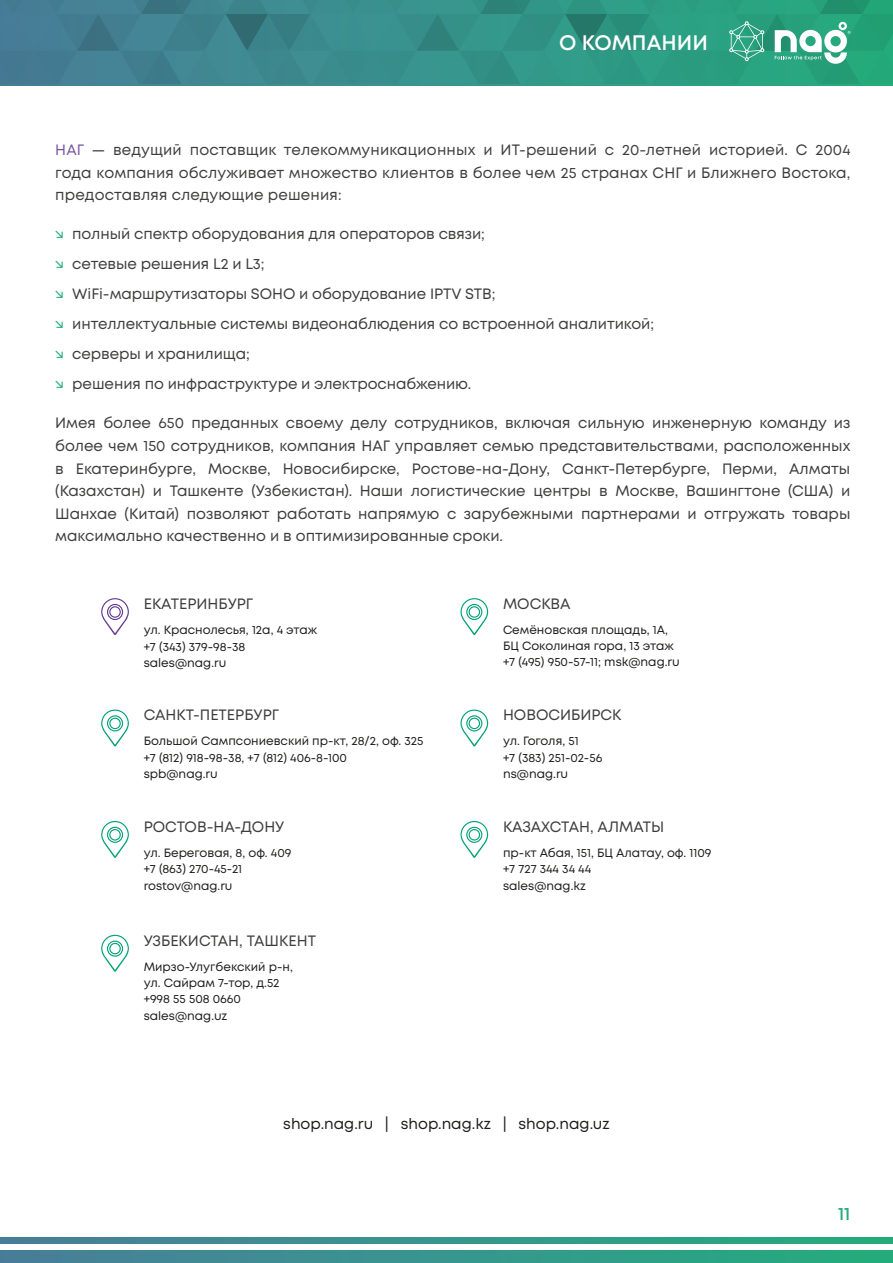
<style>
.page{position:relative;width:893px;height:1263px;background:#fff}
.page>*{position:absolute;margin:0;border:0;box-sizing:border-box;transform-origin:0 0}
.t1{font:600 21px "Mont";color:#fff}
.t2{font:600 18px "Mont";color:#22ad78}
.t3{font:15px/22.5px "Mont";letter-spacing:-.005em;color:#3d3d3c;text-align:justify}
.t4{font:15px "Mont";color:#1d1d1b}
.t5{font:12px/16.5px "Mont";color:#1d1d1b}
.s1{color:#7a559f}
.s2{color:#22ad78}
</style>
<div class="page">
<svg style="left:0;top:1250px;width:893px;height:13px"></svg>
<svg style="left:0;top:1237px;width:893px;height:7px"></svg>
<svg style="left:0;top:0;width:893px;height:84px"></svg>
<svg style="left:101px;top:598px;width:28px;height:37px"></svg>
<svg style="left:101px;top:709px;width:28px;height:37px"></svg>
<svg style="left:101px;top:821px;width:28px;height:37px"></svg>
<svg style="left:101px;top:935px;width:28px;height:37px"></svg>
<svg style="left:460px;top:598px;width:28px;height:37px"></svg>
<svg style="left:460px;top:709px;width:28px;height:37px"></svg>
<svg style="left:460px;top:821px;width:28px;height:37px"></svg>
<h1 class="t1" style="left:559px;top:29px;width:150px">О КОМПАНИИ</h1>
<p class="t3" style="left:55px;top:139px;width:797px"><span class="s1">НАГ</span> — ведущий поставщик телекоммуникационных и ИТ-решений с 20-летней историей. С 2004 года компания обслуживает множество клиентов в более чем 25 странах СНГ и Ближнего Востока, предоставляя следующие решения:</p>
<p class="t3" style="left:55px;top:223px;width:431px"><span class="s2">↘</span> полный спектр оборудования для операторов связи;</p>
<p class="t3" style="left:55px;top:253px;width:211px"><span class="s2">↘</span> сетевые решения L2 и L3;</p>
<p class="t3" style="left:55px;top:283px;width:442px"><span class="s2">↘</span> WiFi-маршрутизаторы SOHO и оборудование IPTV STB;</p>
<p class="t3" style="left:55px;top:313px;width:600px"><span class="s2">↘</span> интеллектуальные системы видеонаблюдения со встроенной аналитикой;</p>
<p class="t3" style="left:55px;top:343px;width:196px"><span class="s2">↘</span> серверы и хранилища;</p>
<p class="t3" style="left:55px;top:373px;width:418px"><span class="s2">↘</span> решения по инфраструктуре и электроснабжению.</p>
<p class="t3" style="left:55px;top:412px;width:797px">Имея более 650 преданных своему делу сотрудников, включая сильную инженерную команду из более чем 150 сотрудников, компания НАГ управляет семью представительствами, расположенных в Екатеринбурге, Москве, Новосибирске, Ростове-на-Дону, Санкт-Петербурге, Перми, Алматы (Казахстан) и Ташкенте (Узбекистан). Наши логистические центры в Москве, Вашингтоне (США) и Шанхае (Китай) позволяют работать напрямую с зарубежными партнерами и отгружать товары максимально качественно и в оптимизированные сроки.</p>
<p class="t3" style="left:144px;top:593px;width:111px">ЕКАТЕРИНБУРГ</p>
<p class="t5" style="left:144px;top:622px;width:175px">ул. Краснолесья, 12а, 4 этаж +7 (343) 379-98-38 sales@nag.ru</p>
<p class="t3" style="left:144px;top:704px;width:137px">САНКТ-ПЕТЕРБУРГ</p>
<p class="t5" style="left:144px;top:733px;width:281px">Большой Сампсониевский пр-кт, 28/2, оф. 325 +7 (812) 918-98-38, +7 (812) 406-8-100 spb@nag.ru</p>
<p class="t3" style="left:144px;top:815px;width:142px">РОСТОВ-НА-ДОНУ</p>
<p class="t5" style="left:144px;top:844px;width:149px">ул. Береговая, 8, оф. 409 +7 (863) 270-45-21 rostov@nag.ru</p>
<p class="t3" style="left:144px;top:929px;width:174px">УЗБЕКИСТАН, ТАШКЕНТ</p>
<p class="t5" style="left:144px;top:958px;width:151px">Мирзо-Улугбекский р-н,</p>
<p class="t5" style="left:144px;top:974px;width:137px">ул. Сайрам 7-тор, д.52 +998 55 508 0660 sales@nag.uz</p>
<p class="t3" style="left:503px;top:593px;width:69px">МОСКВА</p>
<p class="t5" style="left:503px;top:622px;width:166px">Семёновская площадь, 1А,</p>
<p class="t5" style="left:503px;top:638px;width:172px">БЦ Соколиная гора, 13 этаж</p>
<p class="t5" style="left:503px;top:654px;width:178px">+7 (495) 950-57-11; msk@nag.ru</p>
<p class="t3" style="left:503px;top:704px;width:120px">НОВОСИБИРСК</p>
<p class="t5" style="left:503px;top:733px;width:101px">ул. Гоголя, 51<br>+7 (383) 251-02-56 ns@nag.ru</p>
<p class="t3" style="left:503px;top:815px;width:163px">КАЗАХСТАН, АЛМАТЫ</p>
<p class="t5" style="left:503px;top:844px;width:210px">пр-кт Абая, 151, БЦ Алатау, оф. 1109 +7 727 344 34 44<br>sales@nag.kz</p>
<p class="t4" style="left:283px;top:1114px;width:328px">shop.nag.ru | shop.nag.kz | shop.nag.uz</p>
<p class="t2" style="left:838px;top:1202px;width:14px">11</p>
</div>
